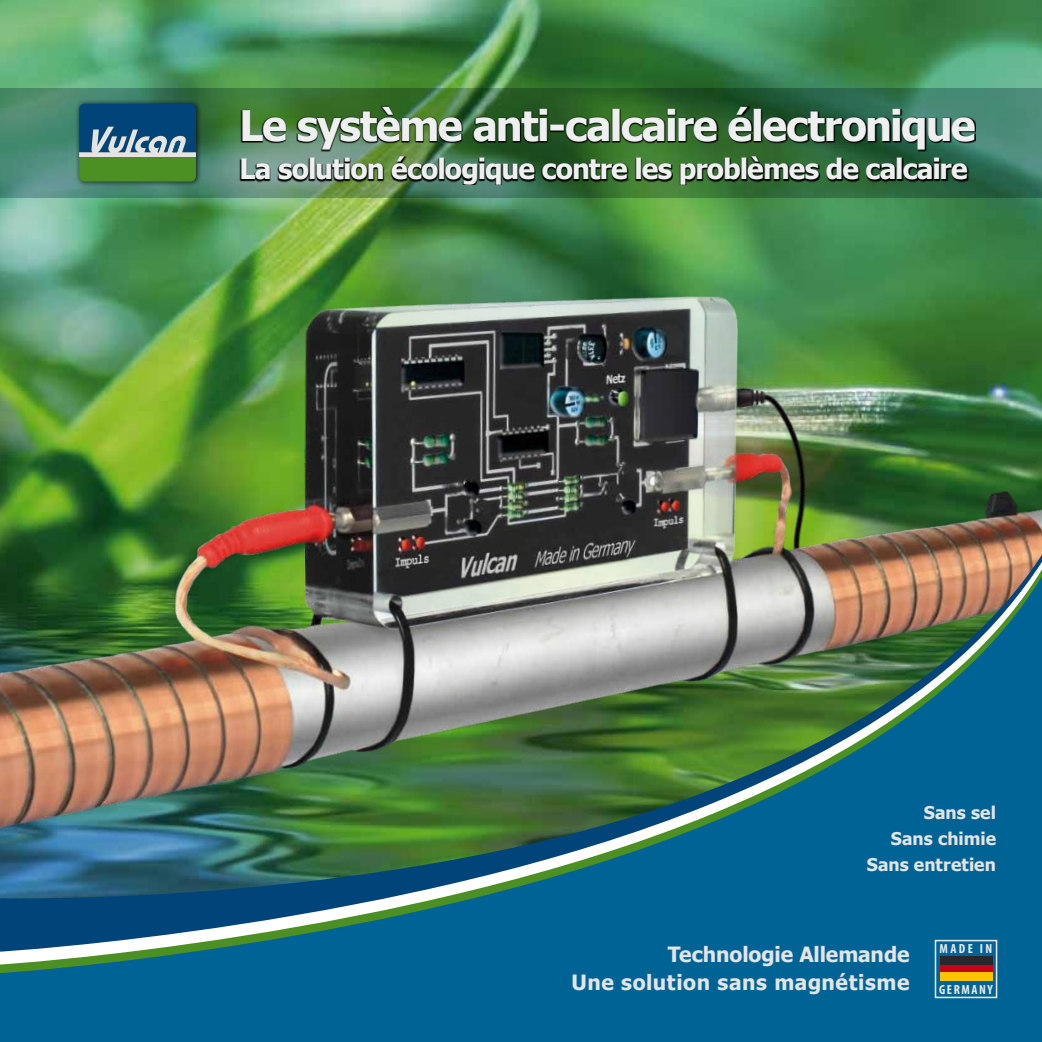
<style>
.page{position:relative;width:1042px;height:1042px;background:#fff}
.page>*{position:absolute;margin:0;border:0;box-sizing:border-box;transform-origin:0 0}
.t1{font:700 42px "Tahoma";letter-spacing:-.035em;color:#eeefef}
.t2{font:700 28px "Tahoma";letter-spacing:-.035em;color:#eeefef}
.t3{font:700 21px/28px "Tahoma";letter-spacing:.02em;color:#e3e4e4;text-align:right}
.t4{font:700 17.5px/26.2px "Tahoma";letter-spacing:.01em;color:#e3e4e4;text-align:right}
.t5{font:700 condensed 13.3px "Myriad Pro";letter-spacing:.12em;color:#eaebeb}
</style>
<div class="page">
<img style="left:0;top:0;width:1042px;height:255px">
<svg style="left:0;top:88px;width:1042px;height:109px;background:#3f7b56"></svg>
<img style="left:0;top:255px;width:1042px;height:177px">
<div style="left:0;top:973px;width:1042px;height:69px;background:#006396"></div>
<svg style="left:0;top:951px;width:1042px;height:13px;background:#197295"></svg>
<img style="left:0;top:432px;width:1042px;height:519px">
<svg style="left:239px;top:104px;width:737px;height:81px;background:#244527"></svg>
<div style="left:74px;top:99px;width:128px;height:88px;background:#000;opacity:.75"></div>
<svg style="left:79px;top:104px;width:117px;height:77px;background:#3f7670"></svg>
<svg style="left:934px;top:939px;width:64px;height:60px;background:#2375a0"></svg>
<div style="left:939px;top:964px;width:53px;height:8px;background:#c90019"></div>
<div style="left:939px;top:956px;width:53px;height:8px;background:#282829"></div>
<div style="left:939px;top:972px;width:53px;height:9px;background:#fcc400"></div>
<h1 class="t1" style="left:239px;top:96px;width:738px">Le système anti-calcaire électronique</h1>
<p class="t2" style="left:239px;top:149px;width:730px">La solution écologique contre les problèmes de calcaire</p>
<p class="t4" style="left:866px;top:798px;width:131px">Sans sel<br>Sans chimie<br>Sans entretien</p>
<p class="t3" style="left:571px;top:939px;width:340px">Technologie Allemande<br>Une solution sans magnétisme</p>
<p class="t5" style="left:939px;top:940px;width:54px">MADE IN</p>
<p class="t5" style="left:939px;top:981px;width:55px">GERMANY</p>
</div>
